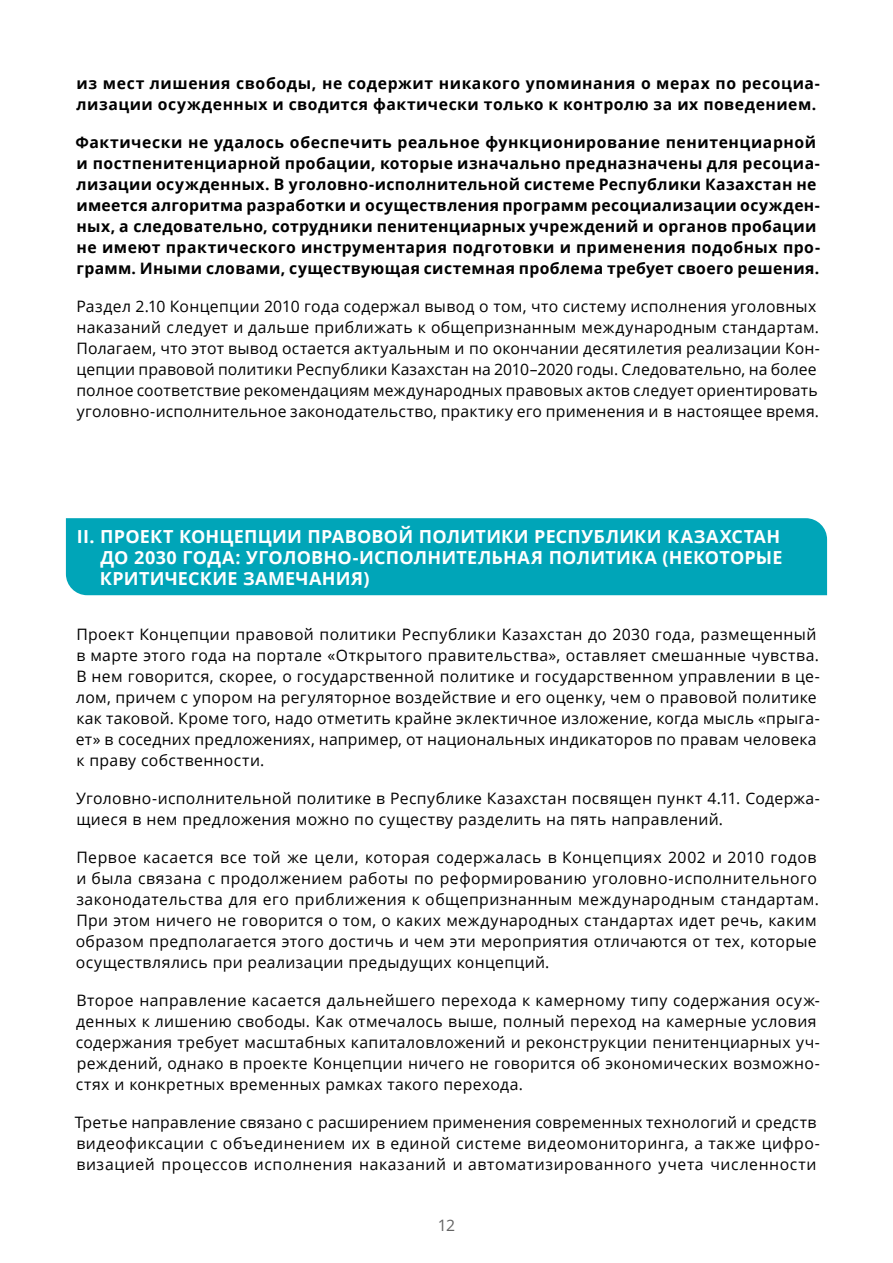
<style>
.page{position:relative;width:893px;height:1263px;background:#fff}
.page>*{position:absolute;margin:0;border:0;box-sizing:border-box;transform-origin:0 0}
.t1{font:700 18px/21px "Open Sans";letter-spacing:.01em;color:#fff}
.t2{font:15.75px/21px "Open Sans";letter-spacing:.02em;color:#000}
.t3{font:700 15.75px/21px "Open Sans";letter-spacing:.03em;color:#000}
.t4{font:15.75px "Open Sans";color:#636363}
</style>
<div class="page">
<div style="left:66px;top:518px;width:761px;height:77px;background:#00a5b8"></div>
<p class="t3" style="left:76px;top:72px;width:745px">из мест лишения свободы, не содержит никакого упоминания о мерах по ресоциа&shy;лизации осужденных и сводится фактически только к контролю за их поведением.</p>
<p class="t3" style="left:75px;top:131px;width:746px">Фактически не удалось обеспечить реальное функционирование пенитенциарной и постпенитенциарной пробации, которые изначально предназначены для ресоциа&shy;лизации осужденных. В уголовно-исполнительной системе Республики Казахстан не имеется алгоритма разработки и осуществления программ ресоциализации осужден&shy;ных, а следовательно, сотрудники пенитенциарных учреждений и органов пробации не имеют практического инструментария подготовки и применения подобных про&shy;грамм. Иными словами, существующая системная проблема требует своего решения.</p>
<p class="t2" style="left:76px;top:295px;width:745px">Раздел 2.10 Концепции 2010 года содержал вывод о том, что систему исполнения уголовных наказаний следует и дальше приближать к общепризнанным международным стандартам.<br>Полагаем, что этот вывод остается актуальным и по окончании десятилетия реализации Кон&shy;цепции правовой политики Республики Казахстан на 2010–2020 годы. Следовательно, на более полное соответствие рекомендациям международных правовых актов следует ориентировать уголовно-исполнительное законодательство, практику его применения и в настоящее время.</p>
<p class="t1" style="left:100px;top:525px;width:684px;text-indent:-23px">II. ПРОЕКТ КОНЦЕПЦИИ ПРАВОВОЙ ПОЛИТИКИ РЕСПУБЛИКИ КАЗАХСТАН<br>ДО 2030 ГОДА: УГОЛОВНО-ИСПОЛНИТЕЛЬНАЯ ПОЛИТИКА (НЕКОТОРЫЕ<br>КРИТИЧЕСКИЕ ЗАМЕЧАНИЯ)</p>
<p class="t2" style="left:76px;top:623px;width:746px">Проект Концепции правовой политики Республики Казахстан до 2030 года, размещенный в марте этого года на портале «Открытого правительства», оставляет смешанные чувства.<br>В нем говорится, скорее, о государственной политике и государственном управлении в це&shy;лом, причем с упором на регуляторное воздействие и его оценку, чем о правовой политике как таковой. Кроме того, надо отметить крайне эклектичное изложение, когда мысль «прыга&shy;ет» в соседних предложениях, например, от национальных индикаторов по правам человека к праву собственности.</p>
<p class="t2" style="left:76px;top:787px;width:745px">Уголовно-исполнительной политике в Республике Казахстан посвящен пункт 4.11. Содержа&shy;щиеся в нем предложения можно по существу разделить на пять направлений.</p>
<p class="t2" style="left:76px;top:846px;width:745px">Первое касается все той же цели, которая содержалась в Концепциях 2002 и 2010 годов и была связана с продолжением работы по реформированию уголовно-исполнительного законодательства для его приближения к общепризнанным международным стандартам.<br>При этом ничего не говорится о том, о каких международных стандартах идет речь, каким образом предполагается этого достичь и чем эти мероприятия отличаются от тех, которые осуществлялись при реализации предыдущих концепций.</p>
<p class="t2" style="left:76px;top:989px;width:746px">Второе направление касается дальнейшего перехода к камерному типу содержания осуж&shy;денных к лишению свободы. Как отмечалось выше, полный переход на камерные условия содержания требует масштабных капиталовложений и реконструкции пенитенциарных уч&shy;реждений, однако в проекте Концепции ничего не говорится об экономических возможно&shy;стях и конкретных временных рамках такого перехода.</p>
<p class="t2" style="left:75px;top:1111px;width:747px">Третье направление связано с расширением применения современных технологий и средств видеофиксации с объединением их в единой системе видеомониторинга, а также цифро&shy;визацией процессов исполнения наказаний и автоматизированного учета численности</p>
<p class="t4" style="left:438px;top:1214px;width:19px">12</p>
</div>
